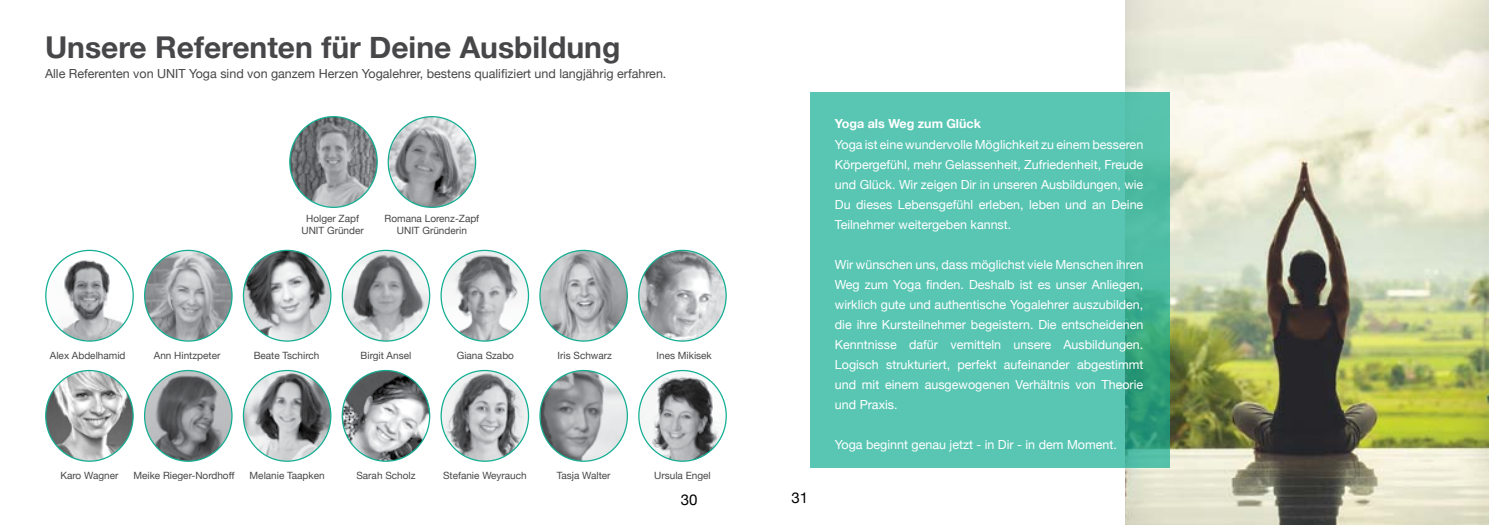
<style>
.page{position:relative;width:1489px;height:525px;background:#fff}
.page>*{position:absolute;margin:0;border:0;box-sizing:border-box;transform-origin:0 0}
.t1{font:700 30px "Helvetica Neue";color:#474749}
.t2{font:15px "Helvetica Neue";color:#000}
.t3{font:12.5px/20px "Helvetica Neue";color:#fff;text-align:justify}
.t4{font:12.5px "Helvetica Neue";color:#474749}
.t5{font:700 12.5px "Helvetica Neue";color:#fff}
.t6{font:10px/12px "Helvetica Neue";color:#474749;text-align:center}
</style>
<div class="page">
<img style="left:290px;top:117px;width:87px;height:90px">
<img style="left:540px;top:251px;width:87px;height:90px">
<img style="left:389px;top:117px;width:86px;height:90px">
<img style="left:638px;top:251px;width:88px;height:90px">
<img style="left:46px;top:251px;width:87px;height:90px">
<img style="left:343px;top:371px;width:86px;height:90px">
<img style="left:145px;top:251px;width:87px;height:90px">
<img style="left:441px;top:371px;width:87px;height:90px">
<img style="left:343px;top:251px;width:86px;height:90px">
<img style="left:540px;top:371px;width:87px;height:90px">
<img style="left:145px;top:371px;width:87px;height:90px">
<img style="left:46px;top:371px;width:87px;height:90px">
<img style="left:441px;top:251px;width:87px;height:90px">
<img style="left:639px;top:371px;width:87px;height:90px">
<img style="left:243px;top:371px;width:88px;height:90px">
<img style="left:243px;top:251px;width:88px;height:90px">
<img style="left:1125px;top:0;width:363px;height:524px">
<svg style="left:810px;top:92px;width:359px;height:376px;background:#56c3af"></svg>
<h1 class="t1" style="left:45px;top:23px;width:577px">Unsere Referenten für Deine Ausbildung</h1>
<p class="t4" style="left:45px;top:65px;width:623px">Alle Referenten von UNIT Yoga sind von ganzem Herzen Yogalehrer, bestens qualifiziert und langjährig erfahren.</p>
<p class="t6" style="left:301px;top:212px;width:64px">Holger Zapf<br>UNIT Gründer</p>
<p class="t6" style="left:384px;top:212px;width:96px">Romana Lorenz-Zapf<br>UNIT Gründerin</p>
<p class="t6" style="left:50px;top:349px;width:77px">Alex Abdelhamid</p>
<p class="t6" style="left:154px;top:349px;width:68px">Ann Hintzpeter</p>
<p class="t6" style="left:254px;top:349px;width:67px">Beate Tschirch</p>
<p class="t6" style="left:457px;top:349px;width:59px">Giana Szabo</p>
<p class="t6" style="left:557px;top:349px;width:56px">Iris Schwarz</p>
<p class="t6" style="left:360px;top:349px;width:52px">Birgit Ansel</p>
<p class="t6" style="left:656px;top:349px;width:57px">Ines Mikisek</p>
<p class="t6" style="left:249px;top:469px;width:77px">Melanie Taapken</p>
<p class="t6" style="left:356px;top:469px;width:61px">Sarah Scholz</p>
<p class="t6" style="left:60px;top:469px;width:59px">Karo Wagner</p>
<p class="t6" style="left:133px;top:470px;width:102px">Meike Rieger-Nordhoff</p>
<p class="t6" style="left:443px;top:469px;width:85px">Stefanie Weyrauch</p>
<p class="t6" style="left:557px;top:469px;width:55px">Tasja Walter</p>
<p class="t6" style="left:654px;top:469px;width:58px">Ursula Engel</p>
<p class="t2" style="left:680px;top:489px;width:18px">30</p>
<p class="t2" style="left:791px;top:486px;width:18px">31</p>
<p class="t5" style="left:834px;top:114px;width:148px">Yoga als Weg zum Glück</p>
<p class="t3" style="left:834px;top:135px;width:310px">Yoga ist eine wundervolle Möglichkeit zu einem besseren Körpergefühl, mehr Gelassenheit, Zufriedenheit, Freude und Glück. Wir zeigen Dir in unseren Ausbildungen, wie Du dieses Lebensgefühl erleben, leben und an Deine Teilnehmer weitergeben kannst.</p>
<p class="t3" style="left:834px;top:255px;width:310px">Wir wünschen uns, dass möglichst viele Menschen ihren Weg zum Yoga finden. Deshalb ist es unser Anliegen, wirklich gute und authentische Yogalehrer auszubilden, die ihre Kursteilnehmer begeistern. Die entscheidenen Kenntnisse dafür vemitteln unsere Ausbildungen.<br>Logisch strukturiert, perfekt aufeinander abgestimmt und mit einem ausgewogenen Verhältnis von Theorie und Praxis.</p>
<p class="t3" style="left:834px;top:435px;width:283px">Yoga beginnt genau jetzt - in Dir - in dem Moment.</p>
</div>
